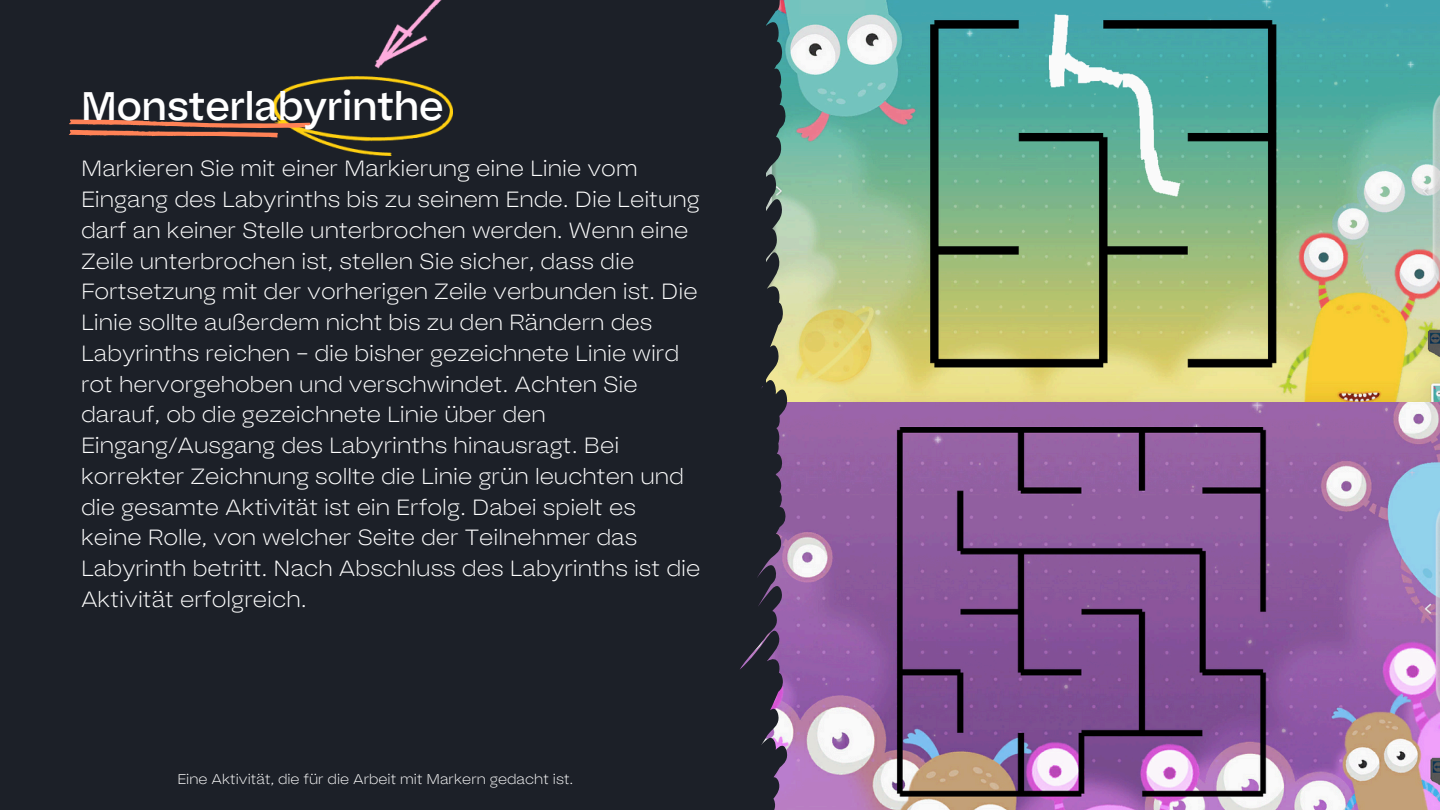
<style>
.page{position:relative;width:1440px;height:810px;background:#1c2028}
.page>*{position:absolute;margin:0;border:0;box-sizing:border-box;transform-origin:0 0}
.t1{font:39.8px "Bauziet Norm Medium";color:#fff}
.t2{font:300 expanded 22px/30.8px "Bauziet";color:#fff}
.t3{font:300 expanded 14px "Bauziet";color:#fff}
</style>
<div class="page">
<img style="left:787px;top:402px;width:653px;height:408px">
<img style="left:787px;top:0;width:653px;height:402px">
<svg style="left:452px;top:0;width:335px;height:810px"></svg>
<img style="left:272px;top:0;width:180px;height:155px">
<svg style="left:69px;top:120px;width:242px;height:18px"></svg>
<h2 class="t1" style="left:81px;top:79px;width:364px">Monsterlabyrinthe</h2>
<h1 class="t2" style="left:81px;top:153px;width:621px">Markieren Sie mit einer Markierung eine Linie vom Eingang des Labyrinths bis zu seinem Ende. Die Leitung darf an keiner Stelle unterbrochen werden. Wenn eine Zeile unterbrochen ist, stellen Sie sicher, dass die Fortsetzung mit der vorherigen Zeile verbunden ist. Die Linie sollte außerdem nicht bis zu den Rändern des Labyrinths reichen – die bisher gezeichnete Linie wird rot hervorgehoben und verschwindet. Achten Sie darauf, ob die gezeichnete Linie über den Eingang/Ausgang des Labyrinths hinausragt. Bei korrekter Zeichnung sollte die Linie grün leuchten und die gesamte Aktivität ist ein Erfolg. Dabei spielt es keine Rolle, von welcher Seite der Teilnehmer das Labyrinth betritt. Nach Abschluss des Labyrinths ist die Aktivität erfolgreich.</h1>
<p class="t3" style="left:177px;top:770px;width:398px">Eine Aktivität, die für die Arbeit mit Markern gedacht ist.</p>
</div>
